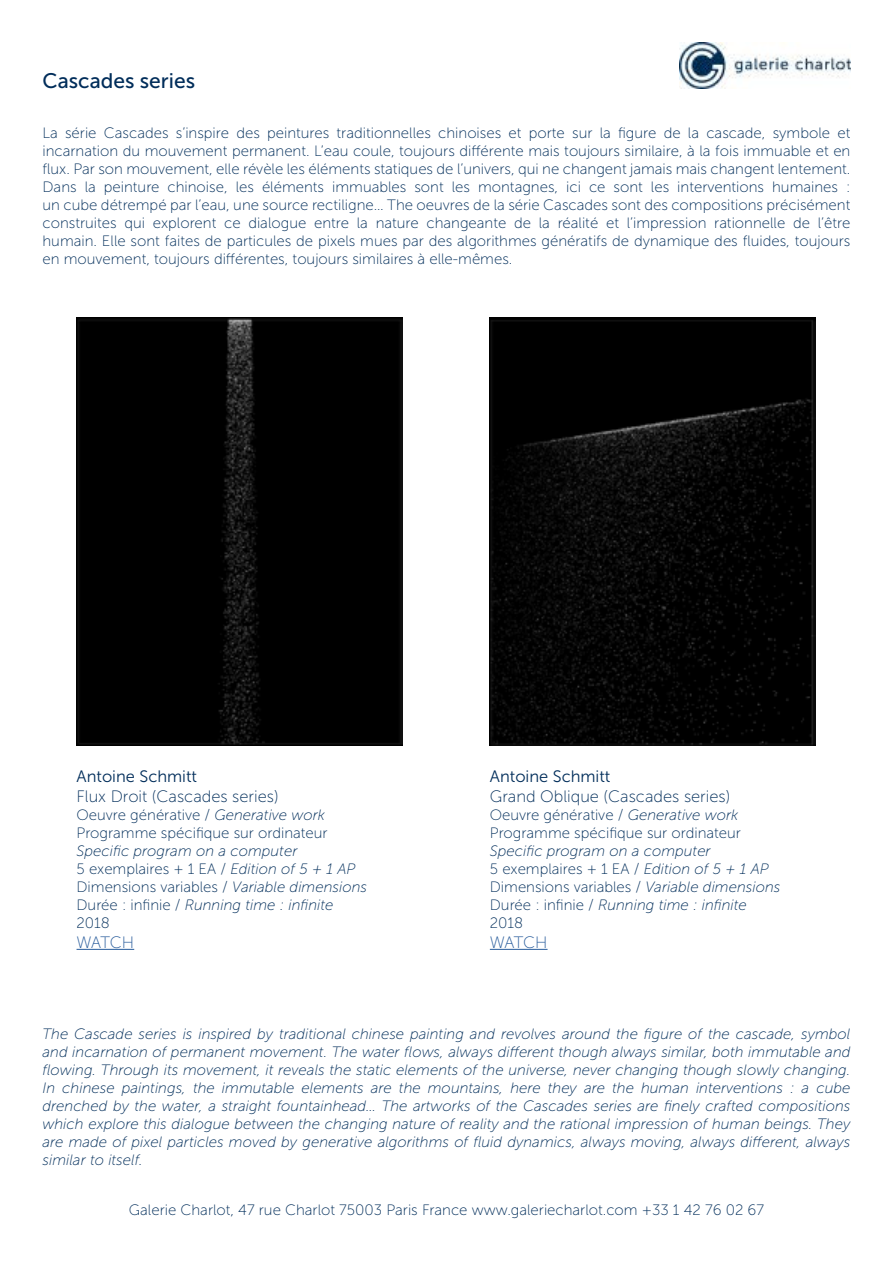
<style>
.page{position:relative;width:893px;height:1263px;background:#fff}
.page>*{position:absolute;margin:0;border:0;box-sizing:border-box;transform-origin:0 0}
.t1{font:21px "Museo Sans 500";color:#002d5a}
.t2{font:16.5px "Museo Sans 100";color:#002d5a}
.t3{font:16.5px "Museo Sans 300";color:#002d5a}
.t4{font:16.5px "Museo Sans 100";letter-spacing:-.02em;color:#275b9b}
.t5{font:italic 15px/18px "Museo Sans 100";color:#002d5a}
.t6{font:15px/18px "Museo Sans 100";color:#002d5a}
.s1{font-style:italic}
.s2{font-style:normal}
</style>
<div class="page">
<img style="left:680px;top:43px;width:170px;height:45px">
<img style="left:77px;top:317px;width:325px;height:429px">
<hr style="left:77px;top:949px;width:57px;height:1px;background:#275b9b">
<img style="left:490px;top:317px;width:325px;height:428px">
<hr style="left:490px;top:949px;width:58px;height:1px;background:#275b9b">
<h1 class="t1" style="left:43px;top:69px;width:154px">Cascades series</h1>
<p class="t6" style="left:43px;top:124px;width:809px;text-align:justify">La série Cascades s’inspire des peintures traditionnelles chinoises et porte sur la figure de la cascade, symbole et incarnation du mouvement permanent. L’eau coule, toujours différente mais toujours similaire, à la fois immuable et en flux. Par son mouvement, elle révèle les éléments statiques de l’univers, qui ne changent jamais mais changent lentement.<br>Dans la peinture chinoise, les éléments immuables sont les montagnes, ici ce sont les interventions humaines : un cube détrempé par l’eau, une source rectiligne… The oeuvres de la série Cascades sont des compositions précisément construites qui explorent ce dialogue entre la nature changeante de la réalité et l’impression rationnelle de l’être humain. Elle sont faites de particules de pixels mues par des algorithmes génératifs de dynamique des fluides, toujours en mouvement, toujours différentes, toujours similaires à elle-mêmes.</p>
<p class="t3" style="left:77px;top:767px;width:122px">Antoine Schmitt</p>
<p class="t2" style="left:77px;top:787px;width:204px">Flux Droit (Cascades series)</p>
<p class="t6" style="left:77px;top:806px;width:253px">Oeuvre générative / <span class="s1">Generative work<br></span>Programme spécifique sur ordinateur</p>
<p class="t5" style="left:77px;top:842px;width:292px">Specific program on a computer<br><span class="s2">5 exemplaires + 1 EA /</span> Edition of 5 + 1 AP<br><span class="s2">Dimensions variables /</span> Variable dimensions<br><span class="s2">Durée : infinie /</span> Running time : infinite<br><span class="s2">2018</span></p>
<p class="t4" style="left:77px;top:933px;width:59px">WATCH</p>
<p class="t3" style="left:490px;top:767px;width:122px">Antoine Schmitt</p>
<p class="t2" style="left:490px;top:787px;width:242px">Grand Oblique (Cascades series)</p>
<p class="t6" style="left:490px;top:806px;width:253px">Oeuvre générative / <span class="s1">Generative work<br></span>Programme spécifique sur ordinateur</p>
<p class="t5" style="left:490px;top:842px;width:292px">Specific program on a computer<br><span class="s2">5 exemplaires + 1 EA /</span> Edition of 5 + 1 AP<br><span class="s2">Dimensions variables /</span> Variable dimensions<br><span class="s2">Durée : infinie /</span> Running time : infinite<br><span class="s2">2018</span></p>
<p class="t4" style="left:490px;top:933px;width:59px">WATCH</p>
<p class="t5" style="left:43px;top:1025px;width:809px;text-align:justify">The Cascade series is inspired by traditional chinese painting and revolves around the figure of the cascade, symbol and incarnation of permanent movement. The water flows, always different though always similar, both immutable and flowing. Through its movement, it reveals the static elements of the universe, never changing though slowly changing.<br>In chinese paintings, the immutable elements are the mountains, here they are the human interventions : a cube drenched by the water, a straight fountainhead… The artworks of the Cascades series are finely crafted compositions which explore this dialogue between the changing nature of reality and the rational impression of human beings. They are made of pixel particles moved by generative algorithms of fluid dynamics, always moving, always different, always similar to itself.</p>
<p class="t6" style="left:129px;top:1201px;width:637px">Galerie Charlot, 47 rue Charlot 75003 Paris France www.galeriecharlot.com +33 1 42 76 02 67</p>
</div>
